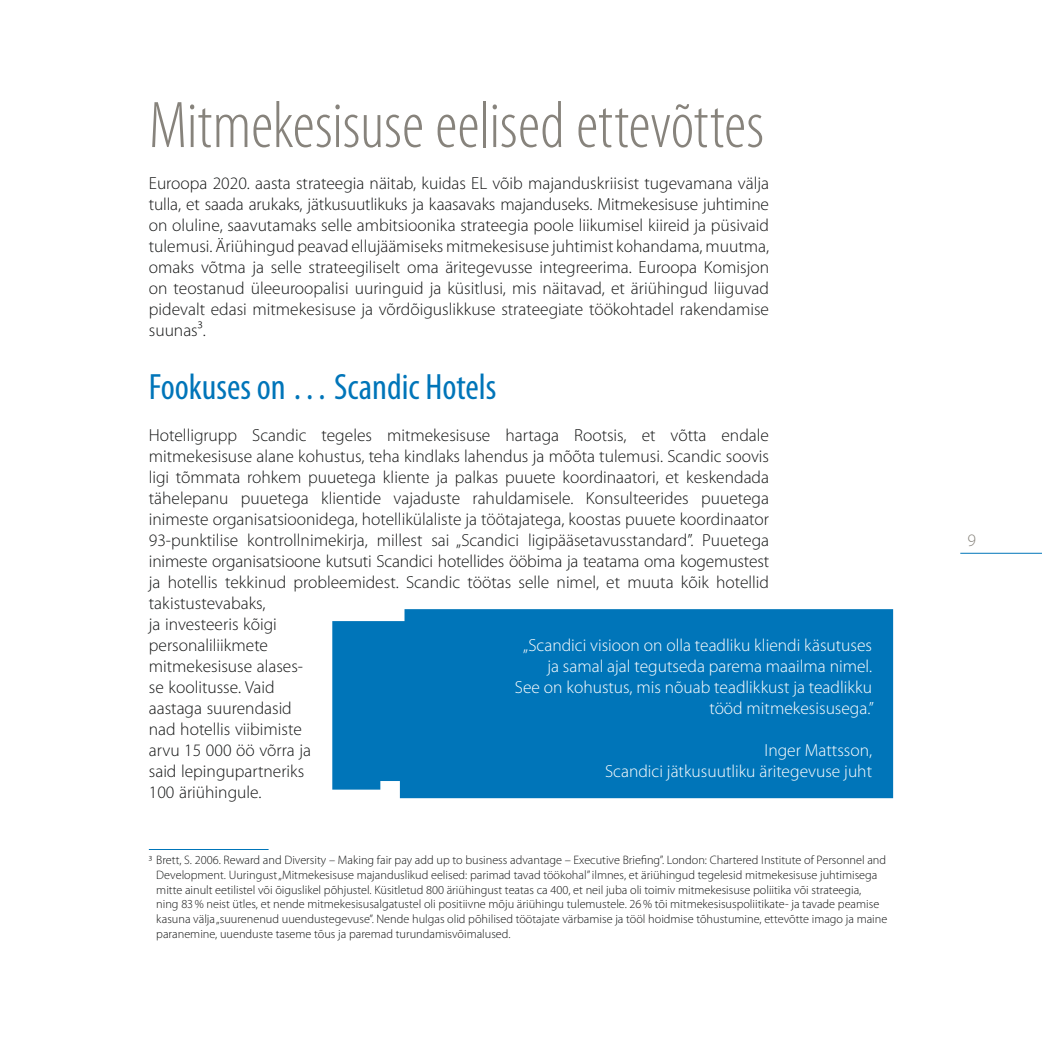
<style>
.page{position:relative;width:1042px;height:1042px;background:#fff}
.page>*{position:absolute;margin:0;border:0;box-sizing:border-box;transform-origin:0 0}
.t1{font:300 condensed 66.5px "Myriad Pro";letter-spacing:-.005em;color:#87837c}
.t2{font:condensed 36.75px "Myriad Pro";color:#0075b9}
.t3{font:300 17.5px/21px "Myriad Pro";color:#151616;text-align:justify}
.t4{font:300 17.5px/21px "Myriad Pro";color:#fff;text-align:right}
.t5{font:300 17.5px "Myriad Pro";color:#87837c}
.t6{font:300 12.25px/14.7px "Myriad Pro";color:#151616}
</style>
<div class="page">
<hr style="left:960px;top:553px;width:81px;height:1px;background:#0075b9">
<div style="left:332px;top:609px;width:561px;height:189px;background:#0075b9"></div>
<hr style="left:149px;top:849px;width:120px;height:1px;background:#0075b9">
<h1 class="t1" style="left:149px;top:86px;width:617px">Mitmekesisuse eelised ettevõttes</h1>
<p class="t3" style="left:149px;top:173px;width:622px">Euroopa 2020. aasta strateegia näitab, kuidas EL võib majanduskriisist tugevamana välja tulla, et saada arukaks, jätkusuutlikuks ja kaasavaks majanduseks. Mitmekesisuse juhtimine on oluline, saavutamaks selle ambitsioonika strateegia poole liikumisel kiireid ja püsivaid tulemusi. Äriühingud peavad ellujäämiseks mitmekesisuse juhtimist kohandama, muutma, omaks võtma ja selle strateegiliselt oma äritegevusse integreerima. Euroopa Komisjon on teostanud üleeuroopalisi uuringuid ja küsitlusi, mis näitavad, et äriühingud liiguvad pidevalt edasi mitmekesisuse ja võrdõiguslikkuse strateegiate töökohtadel rakendamise suunas³.</p>
<h2 class="t2" style="left:149px;top:365px;width:349px">Fookuses on … Scandic Hotels</h2>
<p class="t3" style="left:149px;top:425px;width:622px;text-align:left">Hotelligrupp Scandic tegeles mitmekesisuse hartaga Rootsis, et võtta endale mitmekesisuse alane kohustus, teha kindlaks lahendus ja mõõta tulemusi. Scandic soovis ligi tõmmata rohkem puuetega kliente ja palkas puuete koordinaatori, et keskendada tähelepanu puuetega klientide vajaduste rahuldamisele. Konsulteerides puuetega inimeste organisatsioonidega, hotellikülaliste ja töötajatega, koostas puuete koordinaator 93-punktilise kontrollnimekirja, millest sai „Scandici ligipääsetavusstandard”. Puuetega inimeste organisatsioone kutsuti Scandici hotellides ööbima ja teatama oma kogemustest ja hotellis tekkinud probleemidest. Scandic töötas selle nimel, et muuta kõik hotellid takistustevabaks,<br>ja investeeris kõigi<br>personaliliikmete<br>mitmekesisuse alases-<br>se koolitusse. Vaid<br>aastaga suurendasid<br>nad hotellis viibimiste<br>arvu 15 000 öö võrra ja<br>said lepingupartneriks<br>100 äriühingule.</p>
<p class="t4" style="left:515px;top:635px;width:360px">„Scandici visioon on olla teadliku kliendi käsutuses ja samal ajal tegutseda parema maailma nimel.<br>See on kohustus, mis nõuab teadlikkust ja teadlikku tööd mitmekesisusega.”</p>
<p class="t4" style="left:605px;top:740px;width:268px">Inger Mattsson,<br>Scandici jätkusuutliku äritegevuse juht</p>
<p class="t6" style="left:156px;top:853px;width:732px">Brett, S. 2006. Reward and Diversity – Making fair pay add up to business advantage – Executive Briefing”. London: Chartered Institute of Personnel and Development. Uuringust „Mitmekesisuse majanduslikud eelised: parimad tavad töökohal” ilmnes, et äriühingud tegelesid mitmekesisuse juhtimisega mitte ainult eetilistel või õiguslikel põhjustel. Küsitletud 800 äriühingust teatas ca 400, et neil juba oli toimiv mitmekesisuse poliitika või strateegia,<br>ning 83 % neist ütles, et nende mitmekesisusalgatustel oli positiivne mõju äriühingu tulemustele. 26 % tõi mitmekesisuspoliitikate- ja tavade peamise kasuna välja „suurenenud uuendustegevuse”. Nende hulgas olid põhilised töötajate värbamise ja tööl hoidmise tõhustumine, ettevõtte imago ja maine paranemine, uuenduste taseme tõus ja paremad turundamisvõimalused.</p>
<p class="t5" style="left:967px;top:531px;width:10px">9</p>
</div>
